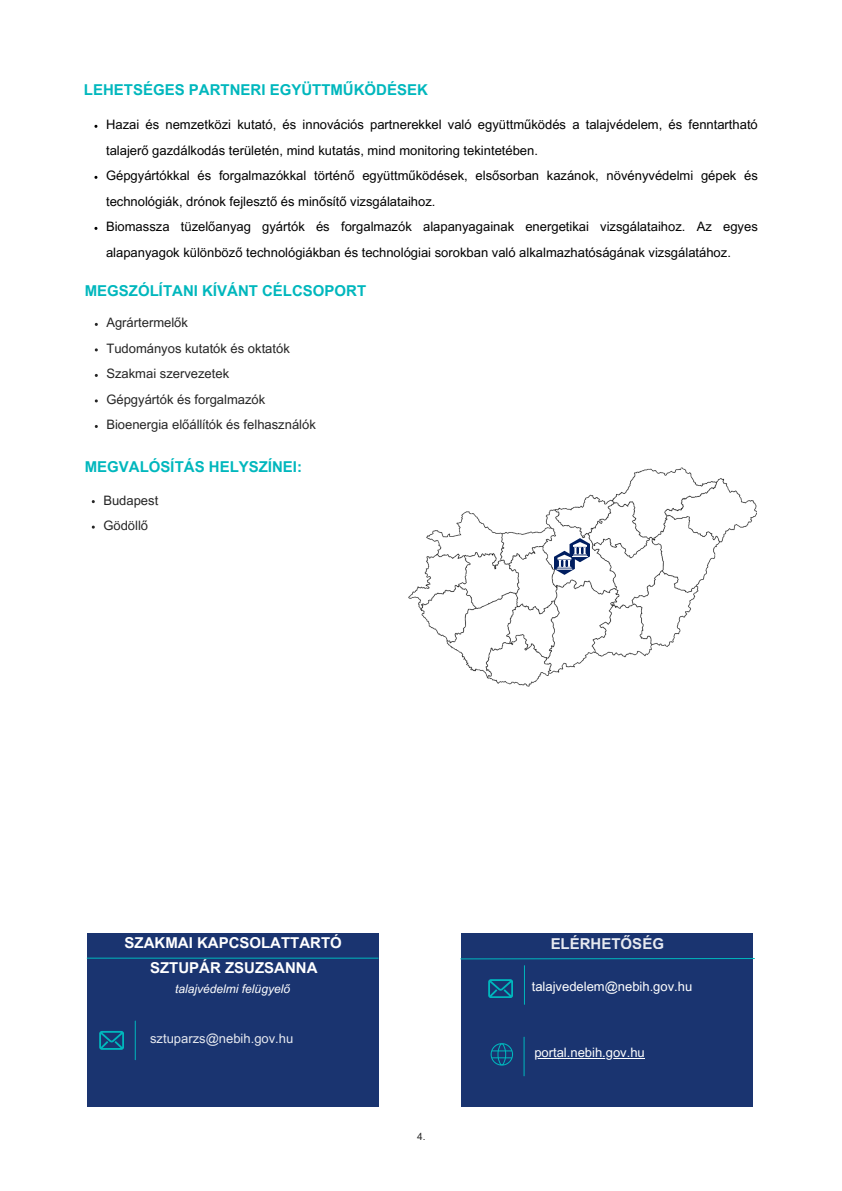
<style>
.page{position:relative;width:842px;height:1191px;background:#fff}
.page>*{position:absolute;margin:0;border:0;box-sizing:border-box;transform-origin:0 0}
.t1{font:700 15px "Arial MT Pro";color:#00b7bd}
.t2{font:700 15px "Arial MT Pro";color:#fff}
.t3{font:13px/25.5px "Arial MT Pro";color:#000}
.t4{font:13px "Arial MT Pro";color:#252525}
.t5{font:13px "Arial MT Pro";color:#fff}
.t6{font:italic 12px "Arial MT Pro";color:#fff}
.t7{font:10px "Arial MT Pro";color:#252525}
</style>
<div class="page">
<img style="left:408px;top:467px;width:349px;height:220px">
<svg style="left:554px;top:538px;width:36px;height:37px"></svg>
<div style="left:461px;top:933px;width:292px;height:173px;background:#1a3470"></div>
<div style="left:87px;top:933px;width:291px;height:173px;background:#1a3470"></div>
<svg style="left:99px;top:1031px;width:25px;height:18px"></svg>
<hr style="left:135px;top:1020px;width:1px;height:39px;background:#00b7bd">
<svg style="left:488px;top:979px;width:25px;height:18px"></svg>
<hr style="left:524px;top:965px;width:1px;height:39px;background:#00b7bd">
<hr style="left:534px;top:1057px;width:111px;height:1px;background:#fff">
<svg style="left:491px;top:1043px;width:22px;height:22px"></svg>
<hr style="left:87px;top:957px;width:291px;height:1px;background:#00b7bd">
<svg style="left:460px;top:958px;width:295px;height:1px"></svg>
<hr style="left:524px;top:1037px;width:1px;height:38px;background:#00b7bd">
<p class="t1" style="left:84px;top:85px;width:345px">LEHETSÉGES PARTNERI EGYÜTTMŰKÖDÉSEK</p>
<p class="t3" style="left:106px;top:114px;width:653px">Hazai és nemzetközi kutató, és innovációs partnerekkel való együttműködés a talajvédelem, és fenntartható talajerő gazdálkodás területén, mind kutatás, mind monitoring tekintetében.</p>
<p class="t3" style="left:106px;top:165px;width:653px">Gépgyártókkal és forgalmazókkal történő együttműködések, elsősorban kazánok, növényvédelmi gépek és technológiák, drónok fejlesztő és minősítő vizsgálataihoz.</p>
<h1 class="t3" style="left:106px;top:216px;width:653px">Biomassza tüzelőanyag gyártók és forgalmazók alapanyagainak energetikai vizsgálataihoz. Az egyes alapanyagok különböző technológiákban és technológiai sorokban való alkalmazhatóságának vizsgálatához.</h1>
<h1 class="t1" style="left:85px;top:285px;width:283px">MEGSZÓLÍTANI KÍVÁNT CÉLCSOPORT</h1>
<p class="t4" style="left:106px;top:318px;width:83px">Agrártermelők</p>
<p class="t4" style="left:106px;top:343px;width:185px">Tudományos kutatók és oktatók</p>
<p class="t4" style="left:106px;top:369px;width:124px">Szakmai szervezetek</p>
<p class="t4" style="left:106px;top:394px;width:160px">Gépgyártók és forgalmazók</p>
<p class="t4" style="left:106px;top:420px;width:211px">Bioenergia előállítók és felhasználók</p>
<p class="t1" style="left:85px;top:461px;width:219px">MEGVALÓSÍTÁS HELYSZÍNEI:</p>
<p class="t4" style="left:103px;top:495px;width:56px">Budapest</p>
<p class="t4" style="left:103px;top:520px;width:46px">Gödöllő</p>
<h1 class="t2" style="left:125px;top:937px;width:219px">SZAKMAI KAPCSOLATTARTÓ</h1>
<p class="t2" style="left:551px;top:937px;width:115px">ELÉRHETŐSÉG</p>
<p class="t2" style="left:150px;top:962px;width:169px">SZTUPÁR ZSUZSANNA</p>
<h1 class="t6" style="left:175px;top:984px;width:116px">talajvédelmi felügyelő</h1>
<p class="t5" style="left:150px;top:1033px;width:145px">sztuparzs@nebih.gov.hu</p>
<h1 class="t7" style="left:417px;top:1132px;width:10px">4.</h1>
<h1 class="t5" style="left:532px;top:981px;width:162px">talajvedelem@nebih.gov.hu</h1>
<h2 class="t5" style="left:534px;top:1047px;width:112px">portal.nebih.gov.hu</h2>
</div>
